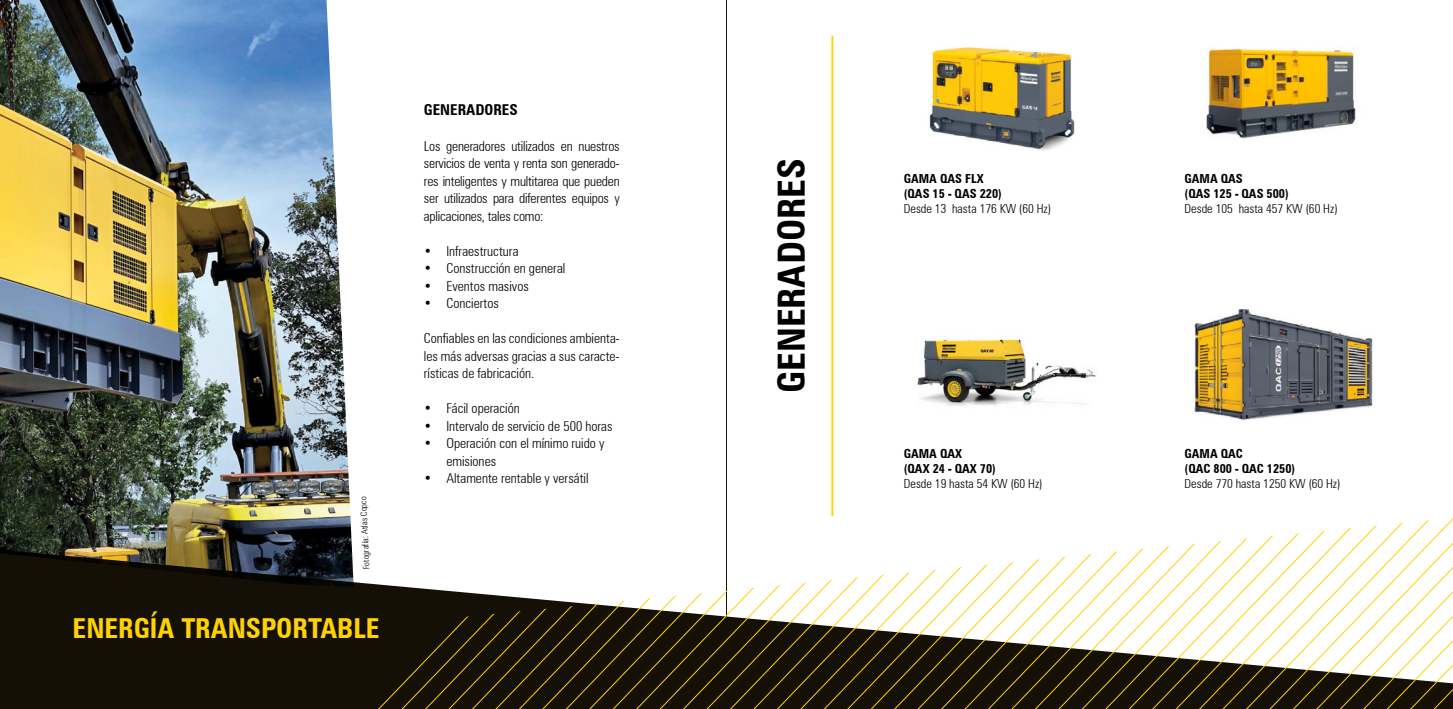
<style>
.page{position:relative;width:1453px;height:709px;background:#fff}
.page>*{position:absolute;margin:0;border:0;box-sizing:border-box;transform-origin:0 0}
.t1{font:700 condensed 37.5px "Zurich BT";color:#000}
.t2{font:700 condensed 27.5px "Zurich BT";color:#ffd200}
.t3{font:700 condensed 15px "Zurich BT";color:#000}
.t4{font:300 condensed 13.75px/17.5px "Zurich BT";color:#000;text-align:justify}
.t5{font:300 condensed 12.5px "Zurich BT";color:#000}
.t6{font:700 condensed 12.5px/15px "Zurich BT";color:#000}
.t7{font:300 condensed 8.75px "Zurich BT";color:#000}
</style>
<div class="page">
<hr style="left:726px;top:0;width:1px;height:709px;background:#141006">
<div style="left:0;top:582px;width:361px;height:127px;background:#141006"></div>
<div style="left:361px;top:582px;width:17px;height:127px;background:#141006"></div>
<div style="left:378px;top:584px;width:23px;height:125px;background:#141006"></div>
<div style="left:401px;top:586px;width:24px;height:123px;background:#141006"></div>
<svg style="left:425px;top:588px;width:23px;height:121px;background:#1f1a09"></svg>
<svg style="left:448px;top:590px;width:24px;height:119px;background:#221c09"></svg>
<svg style="left:472px;top:593px;width:23px;height:116px;background:#211b08"></svg>
<svg style="left:495px;top:595px;width:24px;height:114px;background:#221c08"></svg>
<svg style="left:519px;top:597px;width:23px;height:112px;background:#231d08"></svg>
<svg style="left:542px;top:599px;width:23px;height:110px;background:#241d09"></svg>
<svg style="left:565px;top:601px;width:24px;height:108px;background:#251e09"></svg>
<svg style="left:589px;top:603px;width:23px;height:106px;background:#251f09"></svg>
<svg style="left:612px;top:600px;width:24px;height:109px;background:#302a15"></svg>
<svg style="left:636px;top:598px;width:23px;height:111px;background:#38321d"></svg>
<svg style="left:659px;top:595px;width:24px;height:114px;background:#413b27"></svg>
<svg style="left:683px;top:593px;width:23px;height:116px"></svg>
<svg style="left:706px;top:590px;width:24px;height:119px"></svg>
<svg style="left:730px;top:588px;width:23px;height:121px"></svg>
<svg style="left:753px;top:587px;width:24px;height:122px"></svg>
<svg style="left:777px;top:585px;width:23px;height:124px"></svg>
<svg style="left:800px;top:582px;width:23px;height:127px"></svg>
<svg style="left:823px;top:580px;width:24px;height:129px"></svg>
<svg style="left:847px;top:577px;width:23px;height:132px"></svg>
<svg style="left:870px;top:574px;width:24px;height:135px"></svg>
<svg style="left:894px;top:572px;width:23px;height:137px"></svg>
<svg style="left:917px;top:569px;width:24px;height:140px"></svg>
<svg style="left:941px;top:567px;width:23px;height:142px"></svg>
<svg style="left:964px;top:564px;width:24px;height:145px"></svg>
<svg style="left:988px;top:563px;width:23px;height:146px"></svg>
<svg style="left:1011px;top:561px;width:24px;height:148px"></svg>
<svg style="left:1035px;top:559px;width:23px;height:150px"></svg>
<svg style="left:1058px;top:556px;width:23px;height:153px"></svg>
<svg style="left:1081px;top:554px;width:24px;height:155px"></svg>
<svg style="left:1105px;top:551px;width:23px;height:158px"></svg>
<svg style="left:1128px;top:548px;width:24px;height:161px"></svg>
<svg style="left:1152px;top:546px;width:23px;height:163px"></svg>
<svg style="left:1175px;top:543px;width:24px;height:166px"></svg>
<svg style="left:1199px;top:541px;width:23px;height:168px"></svg>
<svg style="left:1222px;top:538px;width:24px;height:171px"></svg>
<svg style="left:1246px;top:518px;width:207px;height:191px"></svg>
<img style="left:0;top:0;width:354px;height:587px">
<hr style="left:831px;top:36px;width:2px;height:480px;background:#ffd200">
<img style="left:929px;top:47px;width:146px;height:103px">
<img style="left:917px;top:339px;width:179px;height:67px">
<img style="left:1206px;top:48px;width:152px;height:91px">
<img style="left:1194px;top:310px;width:179px;height:111px">
<p class="t7" style="left:361px;top:569px;width:75px;rotate:-93deg">Fotografía: Atlas Copco</p>
<h2 class="t2" style="left:73px;top:611px;width:308px">ENERGÍA TRANSPORTABLE</h2>
<p class="t3" style="left:424px;top:101px;width:95px">GENERADORES</p>
<p class="t4" style="left:424px;top:137px;width:197px">Los generadores utilizados en nuestros servicios de venta y renta son generado&shy;res inteligentes y multitarea que pueden ser utilizados para diferentes equipos y aplicaciones, tales como:</p>
<p class="t4" style="left:424px;top:242px;width:96px">• Infraestructura</p>
<p class="t4" style="left:424px;top:259px;width:143px">• Construcción en general</p>
<p class="t4" style="left:424px;top:277px;width:106px">• Eventos masivos</p>
<p class="t4" style="left:424px;top:294px;width:76px">• Conciertos</p>
<p class="t4" style="left:424px;top:329px;width:197px">Confiables en las condiciones ambienta&shy;les más adversas gracias a sus caracte&shy;rísticas de fabricación.</p>
<p class="t4" style="left:424px;top:399px;width:97px">• Fácil operación</p>
<p class="t4" style="left:424px;top:417px;width:190px">• Intervalo de servicio de 500 horas</p>
<p class="t4" style="left:446px;top:434px;width:160px;text-indent:-22px">• Operación con el mínimo ruido y emisiones</p>
<p class="t4" style="left:424px;top:469px;width:166px">• Altamente rentable y versátil</p>
<h1 class="t1" style="left:769px;top:393px;width:236px;rotate:-90deg">GENERADORES</h1>
<p class="t6" style="left:904px;top:171px;width:100px">GAMA QAS FLX (QAS 15 - QAS 220)</p>
<p class="t5" style="left:904px;top:201px;width:149px">Desde 13 hasta 176 KW (60 Hz)</p>
<p class="t6" style="left:904px;top:446px;width:94px">GAMA QAX<br>(QAX 24 - QAX 70)</p>
<p class="t5" style="left:904px;top:476px;width:140px">Desde 19 hasta 54 KW (60 Hz)</p>
<p class="t6" style="left:1184px;top:171px;width:106px">GAMA QAS<br>(QAS 125 - QAS 500)</p>
<p class="t5" style="left:1184px;top:201px;width:155px">Desde 105 hasta 457 KW (60 Hz)</p>
<p class="t6" style="left:1184px;top:446px;width:112px">GAMA QAC<br>(QAC 800 - QAC 1250)</p>
<p class="t5" style="left:1184px;top:476px;width:158px">Desde 770 hasta 1250 KW (60 Hz)</p>
</div>
